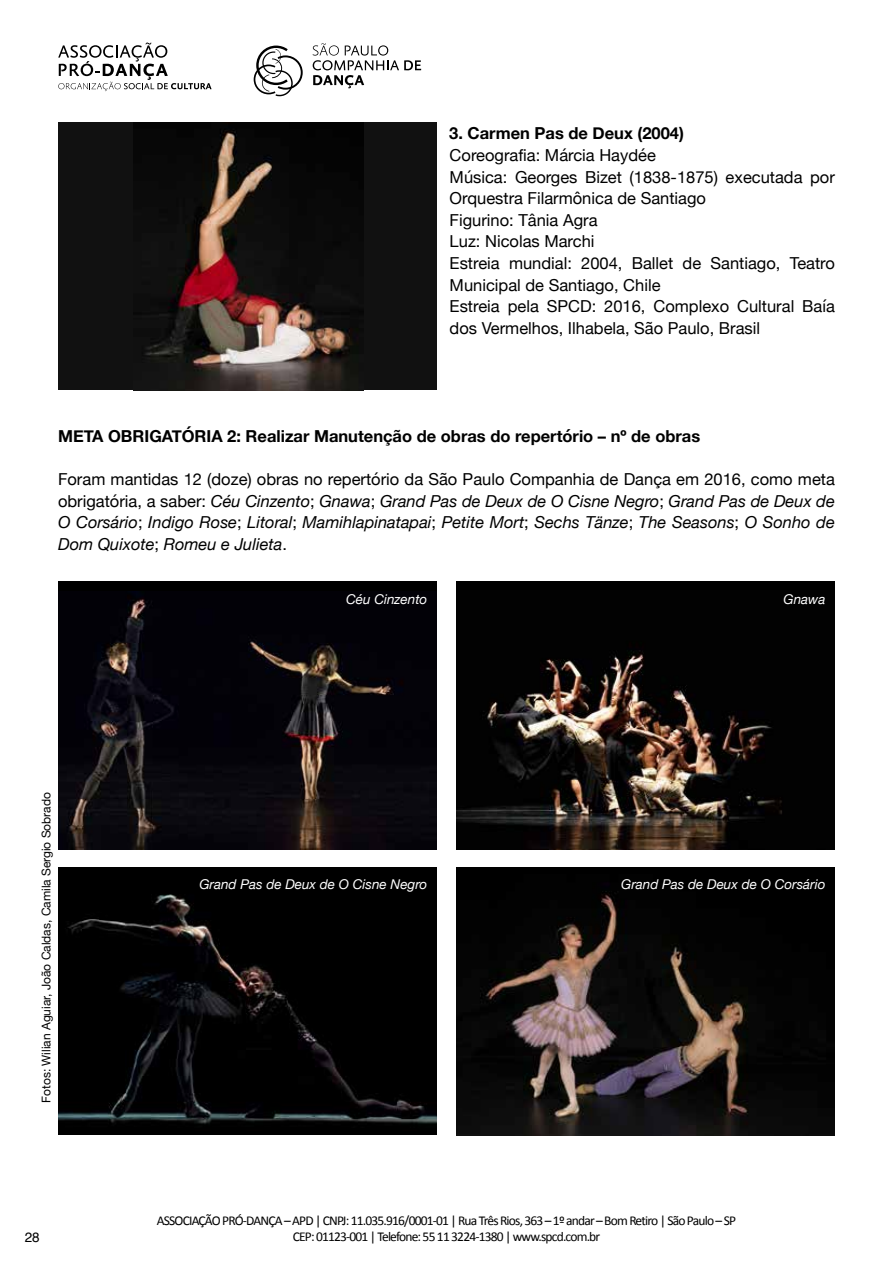
<style>
.page{position:relative;width:893px;height:1263px;background:#fff}
.page>*{position:absolute;margin:0;border:0;box-sizing:border-box;transform-origin:0 0}
.t1{font:16.5px/21.6px "Helvetica Neue";color:#000}
.t2{font:italic 16.5px/21.6px "Helvetica Neue";color:#000;text-align:justify}
.t3{font:700 16.5px "Helvetica Neue";color:#000}
.t4{font:13.5px/16.2px "Calibri";letter-spacing:-.06em;color:#000;text-align:center}
.t5{font:italic 13.5px "Helvetica Neue";color:#fff}
.t6{font:13.5px "Helvetica";color:#000}
.t7{font:12px "Helvetica Neue";color:#000}
.s1{font-style:normal}
</style>
<div class="page">
<svg style="left:313px;top:43px;width:108px;height:45px"></svg>
<svg style="left:254px;top:46px;width:49px;height:50px"></svg>
<svg style="left:58px;top:43px;width:154px;height:48px"></svg>
<div style="left:58px;top:122px;width:379px;height:268px;background:#111"></div>
<img style="left:133px;top:122px;width:230px;height:268px">
<div style="left:58px;top:581px;width:379px;height:268px;background:#000"></div>
<img style="left:58px;top:592px;width:379px;height:257px">
<div style="left:58px;top:867px;width:379px;height:268px;background:#000"></div>
<img style="left:58px;top:894px;width:379px;height:230px">
<img style="left:456px;top:867px;width:379px;height:268px">
<div style="left:456px;top:581px;width:379px;height:268px;background:#000"></div>
<img style="left:456px;top:650px;width:326px;height:199px">
<p class="t3" style="left:449px;top:121px;width:236px">3. Carmen Pas de Deux (2004)</p>
<p class="t1" style="left:450px;top:145px;width:387px">Coreografia: Márcia Haydée<br>Música: Georges Bizet (1838-1875) executada por Orquestra Filarmônica de Santiago<br>Figurino: Tânia Agra<br>Luz: Nicolas Marchi<br>Estreia mundial: 2004, Ballet de Santiago, Teatro Municipal de Santiago, Chile<br>Estreia pela SPCD: 2016, Complexo Cultural Baía dos Vermelhos, Ilhabela, São Paulo, Brasil</p>
<p class="t3" style="left:58px;top:423px;width:644px">META OBRIGATÓRIA 2: Realizar Manutenção de obras do repertório – nº de obras</p>
<p class="t2" style="left:58px;top:469px;width:778px"><span class="s1">Foram mantidas 12 (doze) obras no repertório da São Paulo Companhia de Dança em 2016, como meta obrigatória, a saber:</span> Céu Cinzento<span class="s1">;</span> Gnawa<span class="s1">;</span> Grand Pas de Deux de O Cisne Negro<span class="s1">;</span> Grand Pas de Deux de O Corsário<span class="s1">;</span> Indigo Rose<span class="s1">;</span> Litoral<span class="s1">;</span> Mamihlapinatapai<span class="s1">;</span> Petite Mort<span class="s1">;</span> Sechs Tänze<span class="s1">;</span> The Seasons<span class="s1">;</span> O Sonho de Dom Quixote<span class="s1">;</span> Romeu e Julieta<span class="s1">.</span></p>
<p class="t7" style="left:38px;top:1103px;width:312px;rotate:-90deg">Fotos: Wilian Aguiar, João Caldas, Camila Sergio Sobrado</p>
<p class="t6" style="left:25px;top:1227px;width:17px">28</p>
<p class="t5" style="left:346px;top:590px;width:83px">Céu Cinzento</p>
<p class="t5" style="left:783px;top:590px;width:44px">Gnawa</p>
<p class="t5" style="left:199px;top:874px;width:230px">Grand Pas de Deux de O Cisne Negro</p>
<p class="t5" style="left:621px;top:874px;width:206px">Grand Pas de Deux de O Corsário</p>
<p class="t4" style="left:157px;top:1211px;width:581px">ASSOCIAÇÃO PRÓ-DANÇA – APD | CNPJ: 11.035.916/0001-01 | Rua Três Rios, 363 – 1º andar – Bom Retiro | São Paulo – SP<br>CEP: 01123-001 | Telefone: 55 11 3224-1380 | www.spcd.com.br</p>
</div>
